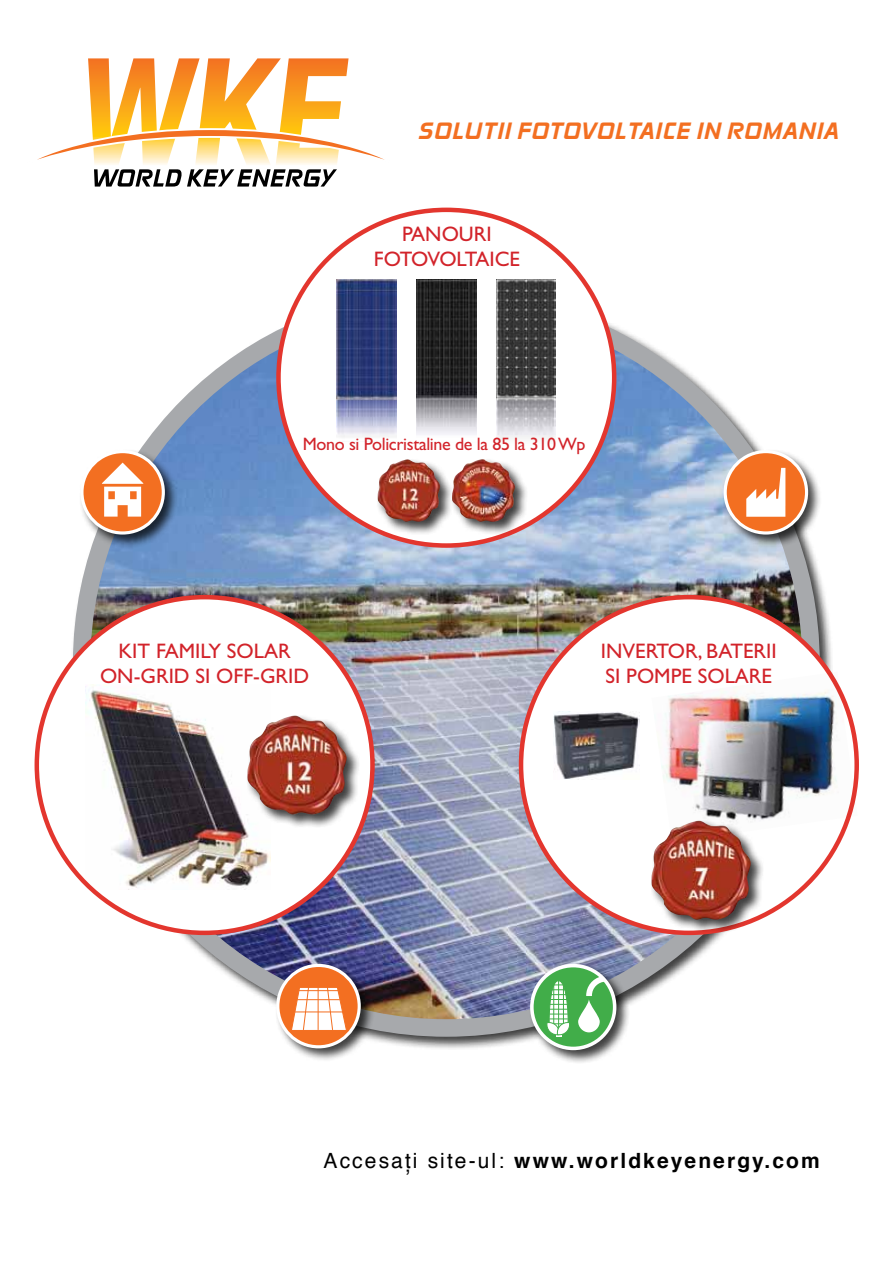
<style>
.page{position:relative;width:893px;height:1263px;background:#fff}
.page>*{position:absolute;margin:0;border:0;box-sizing:border-box;transform-origin:0 0}
.t1{font:21px/25.2px "Gill Sans Std";color:#d2232a;text-align:center}
.t2{font:700 21px "Helvetica";letter-spacing:.1em;color:#000}
.t3{font:700 21px "OPTI Mirc";letter-spacing:.03em;color:#f36f21}
.t4{font:18px "Gill Sans Std";letter-spacing:-.02em;color:#d2232a}
.s1{font-weight:400}
</style>
<div class="page">
<svg style="left:37px;top:58px;width:347px;height:129px"></svg>
<div style="left:71px;top:288px;width:763px;height:763px;background:#000;opacity:.75"></div>
<img style="left:82px;top:302px;width:729px;height:726px">
<div style="left:721px;top:448px;width:101px;height:100px;background:#000;opacity:.75"></div>
<div style="left:725px;top:452px;width:81px;height:81px;background:#f36f21;border-radius:50%"></div>
<div style="left:724px;top:450px;width:84px;height:85px;border:3px solid #fff;border-radius:50%"></div>
<svg style="left:746px;top:468px;width:39px;height:49px"></svg>
<div style="left:274px;top:962px;width:100px;height:100px;background:#000;opacity:.75"></div>
<div style="left:278px;top:965px;width:81px;height:82px;background:#f36f21;border-radius:50%"></div>
<div style="left:276px;top:964px;width:85px;height:84px;border:3px solid #fff;border-radius:50%"></div>
<svg style="left:291px;top:988px;width:56px;height:42px"></svg>
<hr style="left:299px;top:990px;width:39px;height:1px;background:#f36f21">
<hr style="left:297px;top:999px;width:43px;height:1px;background:#f36f21">
<hr style="left:295px;top:1011px;width:48px;height:1px;background:#f36f21">
<div style="left:78px;top:448px;width:101px;height:100px;background:#000;opacity:.75"></div>
<div style="left:82px;top:452px;width:81px;height:81px;background:#f36f21;border-radius:50%"></div>
<div style="left:80px;top:450px;width:85px;height:85px;border:3px solid #fff;border-radius:50%"></div>
<svg style="left:102px;top:463px;width:41px;height:54px"></svg>
<div style="left:278px;top:210px;width:336px;height:335px;background:#fff;border-radius:50%"></div>
<div style="left:37px;top:597px;width:335px;height:336px;background:#fff;border-radius:50%"></div>
<div style="left:521px;top:597px;width:336px;height:336px;background:#fff;border-radius:50%"></div>
<img style="left:417px;top:279px;width:59px;height:156px">
<img style="left:496px;top:280px;width:60px;height:160px">
<img style="left:337px;top:279px;width:60px;height:158px">
<img style="left:86px;top:684px;width:185px;height:205px">
<img style="left:661px;top:672px;width:196px;height:170px">
<img style="left:554px;top:711px;width:86px;height:68px">
<div style="left:450px;top:457px;width:78px;height:78px;background:#000;opacity:.75"></div>
<img style="left:453px;top:459px;width:62px;height:63px">
<div style="left:375px;top:457px;width:78px;height:78px;background:#000;opacity:.75"></div>
<img style="left:378px;top:459px;width:62px;height:63px">
<div style="left:245px;top:713px;width:115px;height:115px;background:#000;opacity:.75"></div>
<img style="left:247px;top:715px;width:100px;height:100px">
<div style="left:649px;top:818px;width:115px;height:115px;background:#000;opacity:.75"></div>
<img style="left:651px;top:821px;width:100px;height:99px">
<div style="left:528px;top:962px;width:102px;height:102px;background:#000;opacity:.75"></div>
<div style="left:532px;top:966px;width:83px;height:82px;background:#41ad49;border-radius:50%"></div>
<div style="left:530px;top:964px;width:86px;height:86px;border:4px solid #fff;border-radius:50%"></div>
<svg style="left:578px;top:999px;width:22px;height:33px"></svg>
<svg style="left:586px;top:976px;width:20px;height:20px"></svg>
<svg style="left:547px;top:981px;width:22px;height:55px"></svg>
<p class="t3" style="left:419px;top:114px;width:422px">SOLUTII FOTOVOLTAICE IN ROMANIA</p>
<p class="t1" style="left:374px;top:221px;width:148px">PANOURI<br>FOTOVOLTAICE</p>
<p class="t4" style="left:303px;top:434px;width:284px">Mono si Policristaline de la 85 la 310 Wp</p>
<p class="t1" style="left:100px;top:638px;width:211px">KIT FAMILY SOLAR<br>ON-GRID SI OFF-GRID</p>
<p class="t1" style="left:601px;top:638px;width:177px;text-align:left">INVERTOR, BATERII<br>SI POMPE SOLARE</p>
<p class="t2" style="left:324px;top:1146px;width:498px"><span class="s1">Accesați site-ul:</span> www.worldkeyenergy.com</p>
</div>
